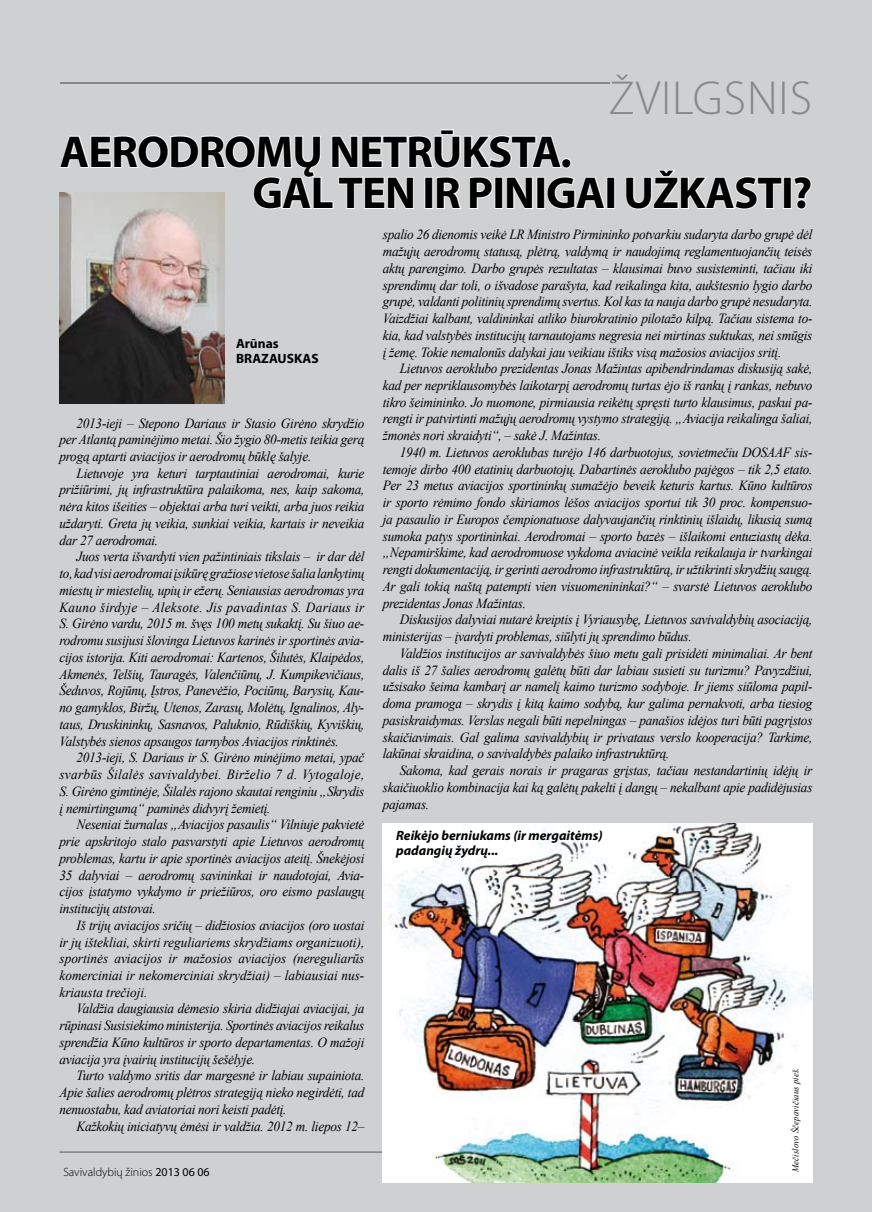
<style>
.page{position:relative;width:872px;height:1212px;background:#cfd0d1}
.page>*{position:absolute;margin:0;border:0;box-sizing:border-box;transform-origin:0 0}
.t1{font:300 48px "Myriad Pro";letter-spacing:.02em;color:#878889}
.t2{font:700 44.85px/41.1px "Myriad Pro";letter-spacing:-.02em;color:#000}
.t3{font:16.5px "Myriad Pro";color:#000}
.t4{font:italic 13.95px/16.8px "Times New Roman";letter-spacing:-.02em;color:#000;text-align:justify;scale:.95 1}
.t5{font:italic 700 13.5px/15px "Myriad Pro";color:#000}
.t6{font:700 13.5px/15px "Myriad Pro";color:#000}
.t7{font:300 12px "Myriad Pro";color:#000}
.t8{font:italic 9px "Times New Roman";letter-spacing:.02em;color:#000;scale:.95 1}
.s1{font-weight:400}
</style>
<div class="page">
<hr style="left:60px;top:82px;width:549px;height:2px;background:#878889">
<hr style="left:60px;top:1152px;width:752px;height:1px;background:#58585a">
<svg style="left:59px;top:129px;width:547px;height:82px"></svg>
<div style="left:606px;top:177px;width:9px;height:32px;border:2px solid #fff"></div>
<svg style="left:625px;top:169px;width:157px;height:41px"></svg>
<div style="left:783px;top:177px;width:8px;height:32px;border:2px solid #fff"></div>
<svg style="left:794px;top:176px;width:18px;height:34px"></svg>
<img style="left:60px;top:192px;width:165px;height:212px">
<img style="left:383px;top:823px;width:429px;height:359px">
<h1 class="t1" style="left:609px;top:69px;width:185px">ŽVI LGSNIS</h1>
<h2 class="t2" style="left:253px;top:130px;width:561px;text-indent:-193px">AERODROMŲ NETRŪKSTA.<br>GAL TEN IR PINIGAI UŽKASTI?</h2>
<p class="t4" style="left:383px;top:226px;width:454px">spalio 26 dienomis veikė LR Ministro Pirmininko potvarkiu sudaryta darbo grupė dėl mažųjų aerodromų statusą, plėtrą, valdymą ir naudojimą reglamentuojančių teisės aktų parengimo. Darbo grupės rezultatas – klausimai buvo susisteminti, tačiau iki sprendimų dar toli, o išvadose parašyta, kad reikalinga kita, aukštesnio lygio darbo grupė, valdanti politinių sprendimų svertus. Kol kas ta nauja darbo grupė nesudaryta.<br>Vaizdžiai kalbant, valdininkai atliko biurokratinio pilotažo kilpą. Tačiau sistema to&shy;kia, kad valstybės institucijų tarnautojams negresia nei mirtinas suktukas, nei smūgis į žemę. Tokie nemalonūs dalykai jau veikiau ištiks visą mažosios aviacijos sritį.</p>
<p class="t4" style="left:383px;top:360px;width:454px;text-indent:17px">Lietuvos aeroklubo prezidentas Jonas Mažintas apibendrindamas diskusiją sakė, kad per nepriklausomybės laikotarpį aerodromų turtas ėjo iš rankų į rankas, nebuvo tikro šeimininko. Jo nuomone, pirmiausia reikėtų spręsti turto klausimus, paskui pa&shy;rengti ir patvirtinti mažųjų aerodromų vystymo strategiją. „Aviacija reikalinga šaliai, žmonės nori skraidyti“, – sakė J. Mažintas.</p>
<p class="t4" style="left:383px;top:444px;width:454px;text-indent:17px">1940 m. Lietuvos aeroklubas turėjo 146 darbuotojus, sovietmečiu DOSAAF sis&shy;temoje dirbo 400 etatinių darbuotojų. Dabartinės aeroklubo pajėgos – tik 2,5 etato.<br>Per 23 metus aviacijos sportininkų sumažėjo beveik keturis kartus. Kūno kultūros ir sporto rėmimo fondo skiriamos lėšos aviacijos sportui tik 30 proc. kompensuo&shy;ja pasaulio ir Europos čempionatuose dalyvaujančių rinktinių išlaidų, likusią sumą sumoka patys sportininkai. Aerodromai – sporto bazės – išlaikomi entuziastų dėka. „Nepamirškime, kad aerodromuose vykdoma aviacinė veikla reikalauja ir tvarkingai rengti dokumentaciją, ir gerinti aerodromo infrastruktūrą, ir užtikrinti skrydžių saugą.<br>Ar gali tokią naštą patempti vien visuomenininkai?“ – svarstė Lietuvos aeroklubo prezidentas Jonas Mažintas.</p>
<p class="t4" style="left:383px;top:611px;width:454px;text-indent:17px">Diskusijos dalyviai nutarė kreiptis į Vyriausybę, Lietuvos savivaldybių asociaciją, ministerijas – įvardyti problemas, siūlyti jų sprendimo būdus.</p>
<p class="t4" style="left:383px;top:644px;width:454px;text-indent:17px">Valdžios institucijos ar savivaldybės šiuo metu gali prisidėti minimaliai. Ar bent dalis iš 27 šalies aerodromų galėtų būti dar labiau susieti su turizmu? Pavyzdžiui, užsisako šeima kambarį ar namelį kaimo turizmo sodyboje. Ir jiems siūloma papil&shy;doma pramoga – skrydis į kitą kaimo sodybą, kur galima pernakvoti, arba tiesiog pasiskraidymas. Verslas negali būti nepelningas – panašios idėjos turi būti pagrįstos skaičiavimais. Gal galima savivaldybių ir privataus verslo kooperacija? Tarkime, lakūnai skraidina, o savivaldybės palaiko infrastruktūrą.</p>
<p class="t4" style="left:383px;top:762px;width:454px;text-indent:17px">Sakoma, kad gerais norais ir pragaras grįstas, tačiau nestandartinių idėjų ir skaičiuoklio kombinacija kai ką galėtų pakelti į dangų – nekalbant apie padidėjusias pajamas.</p>
<p class="t5" style="left:396px;top:827px;width:208px">Reikėjo berniukams (ir mergaitėms) padangių žydrų...</p>
<p class="t6" style="left:236px;top:335px;width:84px">Arūnas<br>BRAZAUSKAS</p>
<p class="t4" style="left:60px;top:414px;width:322px;text-indent:17px">2013-ieji – Stepono Dariaus ir Stasio Girėno skrydžio per Atlantą paminėjimo metai. Šio žygio 80-metis teikia gerą progą aptarti aviacijos ir aerodromų būklę šalyje.</p>
<p class="t4" style="left:60px;top:464px;width:322px;text-indent:17px">Lietuvoje yra keturi tarptautiniai aerodromai, kurie prižiūrimi, jų infrastruktūra palaikoma, nes, kaip sakoma, nėra kitos išeities – objektai arba turi veikti, arba juos reikia uždaryti. Greta jų veikia, sunkiai veikia, kartais ir neveikia dar 27 aerodromai.</p>
<p class="t4" style="left:60px;top:548px;width:322px;text-indent:17px">Juos verta išvardyti vien pažintiniais tikslais – ir dar dėl to, kad visi aerodromai įsikūrę gražiose vietose šalia lankytinų miestų ir miestelių, upių ir ežerų. Seniausias aerodromas yra Kauno širdyje – Aleksote. Jis pavadintas S. Dariaus ir S. Girėno vardu, 2015 m. švęs 100 metų sukaktį. Su šiuo ae&shy;rodromu susijusi šlovinga Lietuvos karinės ir sportinės avia&shy;cijos istorija. Kiti aerodromai: Kartenos, Šilutės, Klaipėdos, Akmenės, Telšių, Tauragės, Valenčiūnų, J. Kumpikevičiaus, Šeduvos, Rojūnų, Įstros, Panevėžio, Pociūnų, Barysių, Kau&shy;no gamyklos, Biržų, Utenos, Zarasų, Molėtų, Ignalinos, Aly&shy;taus, Druskininkų, Sasnavos, Paluknio, Rūdiškių, Kyviškių, Valstybės sienos apsaugos tarnybos Aviacijos rinktinės.</p>
<p class="t4" style="left:60px;top:749px;width:322px;text-indent:17px">2013-ieji, S. Dariaus ir S. Girėno minėjimo metai, ypač svarbūs Šilalės savivaldybei. Birželio 7 d. Vytogaloje, S. Girėno gimtinėje, Šilalės rajono skautai renginiu „Skrydis į nemirtingumą“ paminės didvyrį žemietį.</p>
<p class="t4" style="left:60px;top:816px;width:322px;text-indent:17px">Neseniai žurnalas „Aviacijos pasaulis“ Vilniuje pakvietė prie apskritojo stalo pasvarstyti apie Lietuvos aerodromų problemas, kartu ir apie sportinės aviacijos ateitį. Šnekėjosi 35 dalyviai – aerodromų savininkai ir naudotojai, Avia&shy;cijos įstatymo vykdymo ir priežiūros, oro eismo paslaugų institucijų atstovai.</p>
<p class="t4" style="left:60px;top:916px;width:322px;text-indent:17px">Iš trijų aviacijos sričių – didžiosios aviacijos (oro uostai ir jų ištekliai, skirti reguliariems skrydžiams organizuoti), sportinės aviacijos ir mažosios aviacijos (nereguliarūs komerciniai ir nekomerciniai skrydžiai) – labiausiai nus&shy;kriausta trečioji.</p>
<p class="t4" style="left:60px;top:1000px;width:322px;text-indent:17px">Valdžia daugiausia dėmesio skiria didžiajai aviacijai, ja rūpinasi Susisiekimo ministerija. Sportinės aviacijos reikalus sprendžia Kūno kultūros ir sporto departamentas. O mažoji aviacija yra įvairių institucijų šešėlyje.</p>
<p class="t4" style="left:60px;top:1067px;width:322px;text-indent:17px">Turto valdymo sritis dar margesnė ir labiau supainiota.<br>Apie šalies aerodromų plėtros strategiją nieko negirdėti, tad nenuostabu, kad aviatoriai nori keisti padėtį.</p>
<p class="t4" style="left:77px;top:1117px;width:304px">Kažkokių iniciatyvų ėmėsi ir valdžia. 2012 m. liepos 12–</p>
<p class="t8" style="left:789px;top:1172px;width:112px;rotate:-90deg">Mečislovo Ščepavičiaus pieš.</p>
<p class="t7" style="left:63px;top:1165px;width:148px">Savivaldybių žinios <span class="s1">2013 06 06</span></p>
<p class="t3" style="left:795px;top:1162px;width:18px">15</p>
</div>
